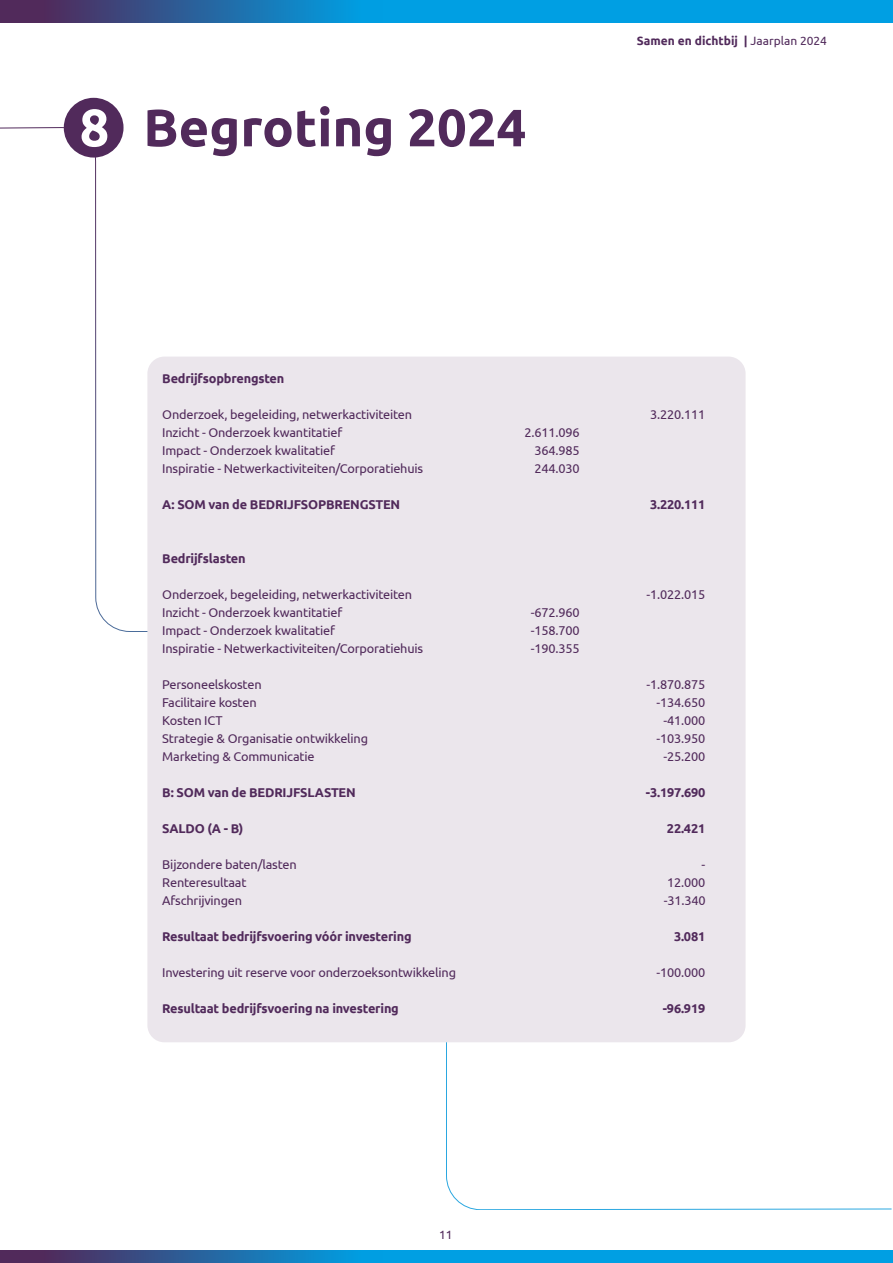
<style>
.page{position:relative;width:893px;height:1263px;background:#fff}
.page>*{position:absolute;margin:0;border:0;box-sizing:border-box;transform-origin:0 0}
.t1{font:700 52.5px "Ubuntu";color:#512a5b}
.t2{font:12.75px "Ubuntu";letter-spacing:-.015em;color:#512a5b}
.t3{font:700 12.75px "Ubuntu";letter-spacing:-.015em;color:#512a5b}
.t4{font:700 12px "Ubuntu";color:#512a5b}
.t5{font:12px "Ubuntu";color:#512a5b}
.s1{color:#fff}
.s2{font-weight:400}
</style>
<div class="page">
<div style="left:147px;top:357px;width:599px;height:685px;background:#ebe6ec;border-radius:17px"></div>
<div style="left:64px;top:98px;width:60px;height:60px;background:#512a5b;border-radius:50%"></div>
<div style="left:0;top:1251px;width:893px;height:12px;background:#009fe3"></div>
<div style="left:0;top:0;width:893px;height:23px;background:#009fe3"></div>
<svg style="left:0;top:1251px;width:340px;height:12px;background:#2f5891"></svg>
<div style="left:0;top:0;width:383px;height:23px;background:linear-gradient(to right,#591e4d,#00a3e8)"></div>
<h1 class="t1" style="left:80px;top:96px;width:448px"><span class="s1">8</span> Begroting 2024</h1>
<p class="t4" style="left:637px;top:34px;width:192px">Samen en dichtbij | <span class="s2">Jaarplan 2024</span></p>
<p class="t3" style="left:162px;top:371px;width:124px">Bedrijfsopbrengsten</p>
<p class="t2" style="left:162px;top:407px;width:251px">Onderzoek, begeleiding, netwerkactiviteiten</p>
<p class="t2" style="left:650px;top:407px;width:57px">3.220.111</p>
<p class="t2" style="left:162px;top:425px;width:181px">Inzicht - Onderzoek kwantitatief</p>
<p class="t2" style="left:524px;top:425px;width:57px">2.611.096</p>
<p class="t2" style="left:162px;top:443px;width:174px">Impact - Onderzoek kwalitatief</p>
<p class="t2" style="left:534px;top:443px;width:47px">364.985</p>
<p class="t2" style="left:162px;top:461px;width:262px">Inspiratie - Netwerkactiviteiten/Corporatiehuis</p>
<p class="t2" style="left:534px;top:461px;width:47px">244.030</p>
<p class="t3" style="left:162px;top:497px;width:239px">A: SOM van de BEDRIJFSOPBRENGSTEN</p>
<p class="t3" style="left:650px;top:497px;width:57px">3.220.111</p>
<p class="t3" style="left:162px;top:551px;width:85px">Bedrijfslasten</p>
<p class="t2" style="left:162px;top:587px;width:251px">Onderzoek, begeleiding, netwerkactiviteiten</p>
<p class="t2" style="left:647px;top:587px;width:60px">-1.022.015</p>
<p class="t2" style="left:162px;top:605px;width:181px">Inzicht - Onderzoek kwantitatief</p>
<p class="t2" style="left:531px;top:605px;width:50px">-672.960</p>
<p class="t2" style="left:162px;top:623px;width:174px">Impact - Onderzoek kwalitatief</p>
<p class="t2" style="left:531px;top:623px;width:50px">-158.700</p>
<p class="t2" style="left:162px;top:641px;width:262px">Inspiratie - Netwerkactiviteiten/Corporatiehuis</p>
<p class="t2" style="left:531px;top:641px;width:50px">-190.355</p>
<p class="t2" style="left:162px;top:677px;width:101px">Personeelskosten</p>
<p class="t2" style="left:647px;top:677px;width:60px">-1.870.875</p>
<p class="t2" style="left:162px;top:695px;width:96px">Facilitaire kosten</p>
<p class="t2" style="left:657px;top:695px;width:50px">-134.650</p>
<p class="t2" style="left:162px;top:713px;width:62px">Kosten ICT</p>
<p class="t2" style="left:664px;top:713px;width:43px">-41.000</p>
<p class="t2" style="left:162px;top:731px;width:207px">Strategie &amp; Organisatie ontwikkeling</p>
<p class="t2" style="left:657px;top:731px;width:50px">-103.950</p>
<p class="t2" style="left:162px;top:749px;width:154px">Marketing &amp; Communicatie</p>
<p class="t2" style="left:664px;top:749px;width:43px">-25.200</p>
<p class="t3" style="left:162px;top:785px;width:195px">B: SOM van de BEDRIJFSLASTEN</p>
<p class="t3" style="left:646px;top:785px;width:61px">-3.197.690</p>
<p class="t3" style="left:162px;top:821px;width:83px">SALDO (A - B)</p>
<p class="t3" style="left:667px;top:821px;width:40px">22.421</p>
<p class="t2" style="left:162px;top:857px;width:136px">Bijzondere baten/lasten</p>
<p class="t2" style="left:701px;top:857px;width:5px">-</p>
<p class="t2" style="left:162px;top:875px;width:86px">Renteresultaat</p>
<p class="t2" style="left:667px;top:875px;width:40px">12.000</p>
<p class="t2" style="left:162px;top:893px;width:81px">Afschrijvingen</p>
<p class="t2" style="left:664px;top:893px;width:43px">-31.340</p>
<p class="t3" style="left:162px;top:929px;width:251px">Resultaat bedrijfsvoering vóór investering</p>
<p class="t3" style="left:674px;top:929px;width:33px">3.081</p>
<p class="t2" style="left:162px;top:965px;width:295px">Investering uit reserve voor onderzoeksontwikkeling</p>
<p class="t2" style="left:657px;top:965px;width:50px">-100.000</p>
<p class="t3" style="left:162px;top:1001px;width:238px">Resultaat bedrijfsvoering na investering</p>
<p class="t3" style="left:663px;top:1001px;width:44px">-96.919</p>
<p class="t5" style="left:439px;top:1228px;width:15px">11</p>
</div>
